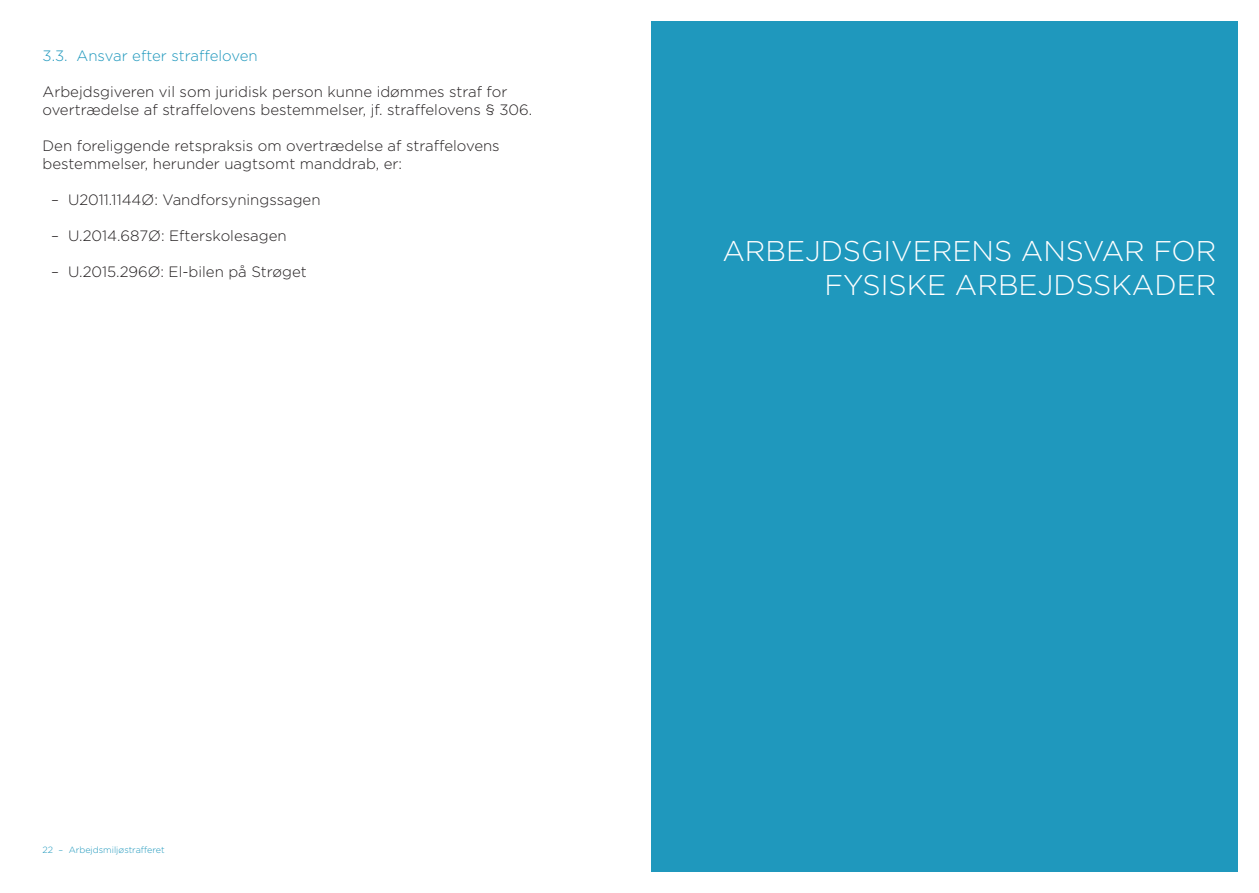
<style>
.page{position:relative;width:1259px;height:893px;background:#fff}
.page>*{position:absolute;margin:0;border:0;box-sizing:border-box;transform-origin:0 0}
.t1{font:300 28.5px/34.2px "Gotham";color:#fff;text-align:right}
.t2{font:300 15px/18px "Gotham";color:#231f20}
.t3{font:300 15px "Gotham";color:#1f98bd}
.t4{font:300 9px "Gotham";color:#1f98bd}
</style>
<div class="page">
<div style="left:651px;top:21px;width:586px;height:851px;background:#1f98bd"></div>
<p class="t3" style="left:43px;top:46px;width:217px">3.3. Ansvar efter straffeloven</p>
<p class="t2" style="left:43px;top:82px;width:491px">Arbejdsgiveren vil som juridisk person kunne idømmes straf for overtrædelse af straffelovens bestemmelser, jf. straffelovens § 306.</p>
<p class="t2" style="left:43px;top:136px;width:459px">Den foreliggende retspraksis om overtrædelse af straffelovens bestemmelser, herunder uagtsomt manddrab, er:</p>
<p class="t2" style="left:51px;top:190px;width:271px">– U2011.1144Ø: Vandforsyningssagen</p>
<p class="t2" style="left:51px;top:226px;width:237px">– U.2014.687Ø: Efterskolesagen</p>
<p class="t2" style="left:51px;top:262px;width:257px">– U.2015.296Ø: El-bilen på Strøget</p>
<h1 class="t1" style="left:722px;top:233px;width:495px">ARBEJDSGIVERENS ANSVAR FOR<br>FYSISKE ARBEJDSSKADER</h1>
<p class="t4" style="left:43px;top:844px;width:124px">22 – Arbejdsmiljøstrafferet</p>
</div>
